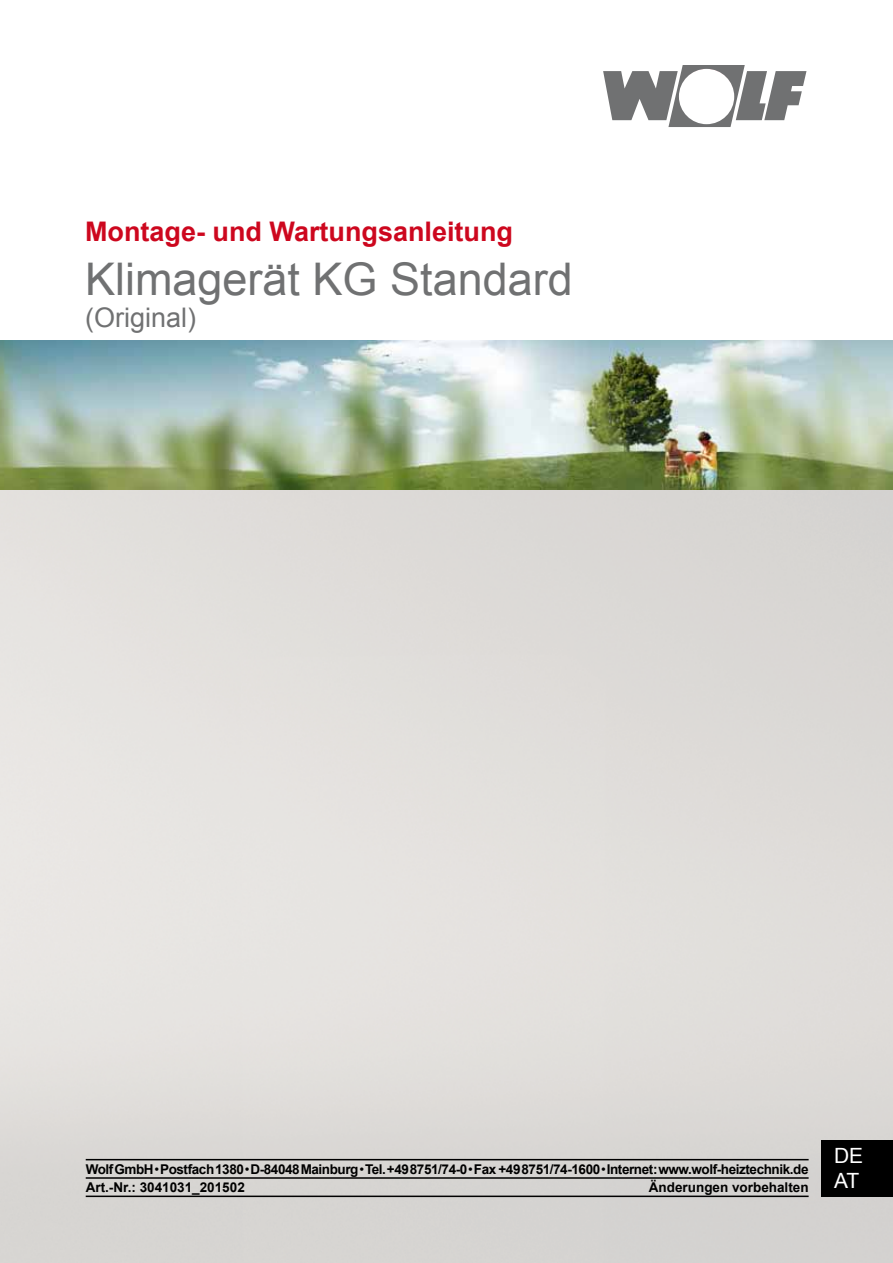
<style>
.page{position:relative;width:893px;height:1263px;background:#fff}
.page>*{position:absolute;margin:0;border:0;box-sizing:border-box;transform-origin:0 0}
.t1{font:45px "Arial";color:#707172}
.t2{font:700 27px "Arial";color:#cd071e}
.t3{font:27px "Arial";color:#707172}
.t4{font:21px/25.2px "Arial";color:#fff}
.t5{font:700 13.5px/18.3px "Arial";letter-spacing:-.03em;color:#000}
.t6{font:700 13.5px "Arial";color:#000}
.s1{font-weight:400}
</style>
<div class="page">
<img style="left:1px;top:489px;width:892px;height:774px">
<svg style="left:603px;top:65px;width:203px;height:62px"></svg>
<img style="left:1px;top:340px;width:892px;height:149px">
<hr style="left:86px;top:1159px;width:723px;height:1px;background:#000">
<hr style="left:86px;top:1177px;width:723px;height:2px;background:#000">
<hr style="left:86px;top:1195px;width:723px;height:2px;background:#000">
<div style="left:821px;top:1140px;width:72px;height:56px;background:#000"></div>
<div style="left:679px;top:69px;width:55px;height:55px;background:#fff;border-radius:50%"></div>
<h2 class="t2" style="left:85px;top:214px;width:429px">Montage- und Wartungsanleitung</h2>
<h1 class="t1" style="left:85px;top:250px;width:489px">Klimagerät KG Standard</h1>
<h2 class="t3" style="left:85px;top:300px;width:112px">(Original)</h2>
<p class="t5" style="left:86px;top:1160px;width:724px">Wolf GmbH <span class="s1">•</span> Postfach 1380 <span class="s1">•</span> D-84048 Mainburg <span class="s1">•</span> Tel. +49 8751/74-0 <span class="s1">•</span> Fax +49 8751/74-1600 <span class="s1">•</span> Internet: www.wolf-heiztechnik.de<br>Art.-Nr.: 3041031_201502</p>
<p class="t6" style="left:649px;top:1178px;width:161px">Änderungen vorbehalten</p>
<h3 class="t4" style="left:834px;top:1143px;width:31px">DE<br>AT</h3>
</div>
